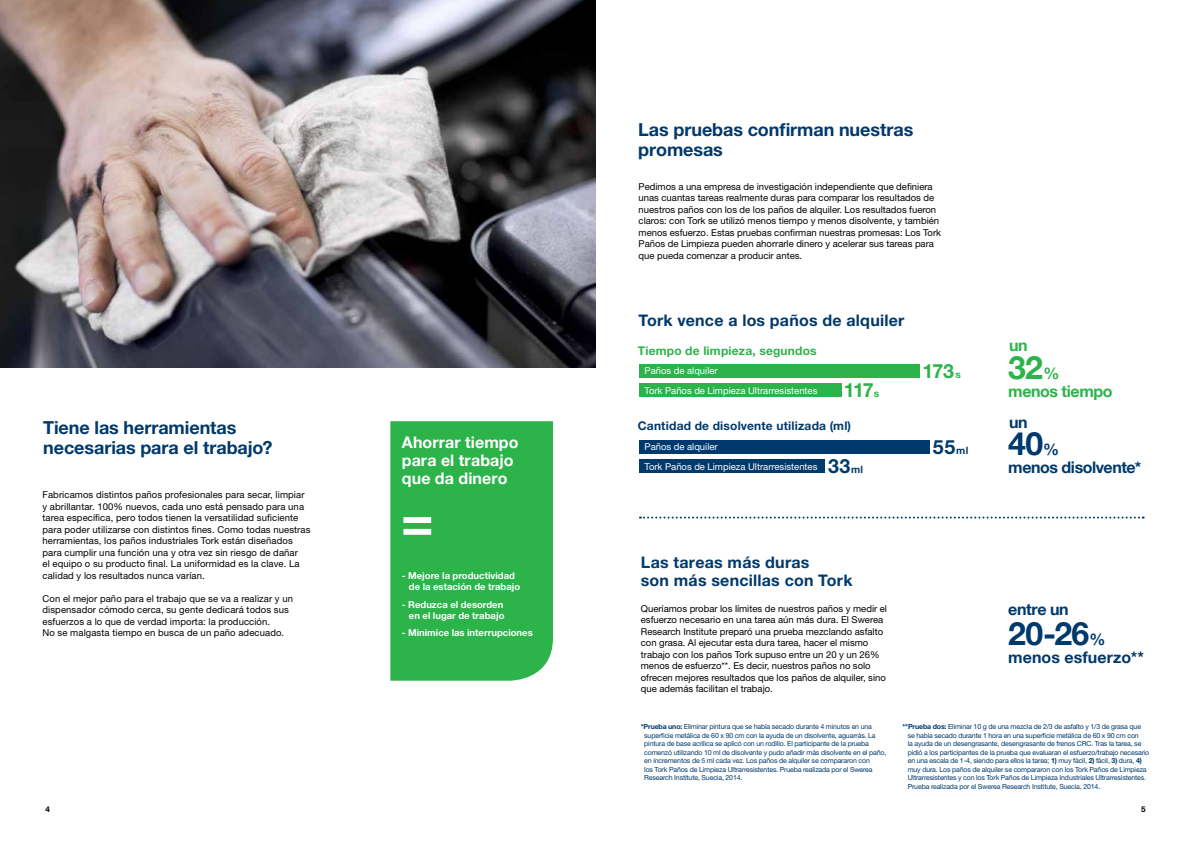
<style>
.page{position:relative;width:1191px;height:842px;background:#fff}
.page>*{position:absolute;margin:0;border:0;box-sizing:border-box;transform-origin:0 0}
.t1{font:700 55px "Helvetica Neue";color:#fff}
.t2{font:700 32px "Helvetica Neue";color:#00396b}
.t3{font:700 32px "Helvetica Neue";color:#2cb34a}
.t4{font:700 19.6px "Helvetica Neue LT Std";letter-spacing:-.06em;color:#2cb34a}
.t5{font:700 19.6px "Helvetica Neue LT Std";color:#00396b}
.t6{font:700 18px/20px "Helvetica Neue LT Std";letter-spacing:-.005em;color:#00396b}
.t7{font:700 16px/18px "Helvetica Neue LT Std";letter-spacing:.015em;color:#00396b}
.t8{font:700 16px/18px "Helvetica Neue";letter-spacing:.005em;color:#fff}
.t9{font:700 16px "Helvetica Neue";letter-spacing:-.025em;color:#00396b}
.t10{font:700 16px "Helvetica Neue";letter-spacing:.005em;color:#00396b}
.t11{font:700 16px "Helvetica Neue";letter-spacing:-.025em;color:#2cb34a}
.t12{font:700 12px "Helvetica Neue LT Std";letter-spacing:.015em;color:#00396b}
.t13{font:700 12px "Helvetica Neue LT Std";letter-spacing:.015em;color:#2cb34a}
.t14{font:9.5px/11.5px "Helvetica Neue LT Std";color:#000}
.t15{font:700 9.5px/11.5px "Helvetica Neue LT Std";color:#fff}
.t16{font:9.5px "Helvetica Neue LT Std";color:#fff}
.t17{font:700 8px "Helvetica Neue LT Std";color:#000}
.t18{font:7px/8.5px "Helvetica Neue LT Std";letter-spacing:-.02em;color:#00396b}
.s1{font-size:10.1px}
.s2{font-size:16px}
.s3{font-weight:700}
</style>
<div class="page">
<div style="left:390px;top:421px;width:163px;height:260px;background:#2cb34a"></div>
<img style="left:0;top:0;width:595px;height:368px">
<div style="left:639px;top:384px;width:202px;height:13px;background:#2cb34a"></div>
<div style="left:639px;top:459px;width:185px;height:14px;background:#00396b"></div>
<div style="left:639px;top:364px;width:280px;height:13px;background:#2cb34a"></div>
<div style="left:639px;top:440px;width:290px;height:14px;background:#00396b"></div>
<svg style="left:640px;top:517px;width:503px;height:2px"></svg>
<h3 class="t6" style="left:638px;top:119px;width:277px">Las pruebas confirman nuestras promesas</h3>
<p class="t14" style="left:638px;top:180px;width:304px">Pedimos a una empresa de investigación independiente que definiera unas cuantas tareas realmente duras para comparar los resultados de nuestros paños con los de los paños de alquiler. Los resultados fueron claros: con Tork se utilizó menos tiempo y menos disolvente, y también menos esfuerzo. Estas pruebas confirman nuestras promesas: Los Tork Paños de Limpieza pueden ahorrarle dinero y acelerar sus tareas para que pueda comenzar a producir antes.</p>
<h3 class="t6" style="left:43px;top:417px;width:231px">Tiene las herramientas necesarias para el trabajo?</h3>
<p class="t14" style="left:43px;top:489px;width:269px">Fabricamos distintos paños profesionales para secar, limpiar y abrillantar. 100% nuevos, cada uno está pensado para una tarea específica, pero todos tienen la versatilidad suficiente para poder utilizarse con distintos fines. Como todas nuestras herramientas, los paños industriales Tork están diseñados para cumplir una función una y otra vez sin riesgo de dañar<br>el equipo o su producto final. La uniformidad es la clave. La calidad y los resultados nunca varían.</p>
<p class="t14" style="left:43px;top:592px;width:252px">Con el mejor paño para el trabajo que se va a realizar y un dispensador cómodo cerca, su gente dedicará todos sus esfuerzos a lo que de verdad importa: la producción.<br>No se malgasta tiempo en busca de un paño adecuado.</p>
<h3 class="t8" style="left:402px;top:434px;width:118px">Ahorrar tiempo para el trabajo que da dinero</h3>
<h1 class="t1" style="left:401px;top:477px;width:34px">=</h1>
<p class="t15" style="left:409px;top:569px;width:113px;text-indent:-7px">- Mejore la productividad de la estación de trabajo</p>
<p class="t15" style="left:402px;top:598px;width:104px;text-align:right">- Reduzca el desorden en el lugar de trabajo</p>
<p class="t15" style="left:402px;top:627px;width:132px">- Minimice las interrupciones</p>
<h3 class="t7" style="left:638px;top:311px;width:267px">Tork vence a los paños de alquiler</h3>
<p class="t13" style="left:638px;top:343px;width:180px">Tiempo de limpieza, segundos</p>
<p class="t16" style="left:644px;top:365px;width:75px">Paños de alquiler</p>
<p class="t16" style="left:644px;top:385px;width:174px">Tork Paños de Limpieza Ultrarresistentes</p>
<h3 class="t4" style="left:843px;top:378px;width:37px">117<span class="s1">s</span></h3>
<p class="t12" style="left:638px;top:418px;width:215px">Cantidad de disolvente utilizada (ml)</p>
<p class="t16" style="left:644px;top:441px;width:75px">Paños de alquiler</p>
<p class="t16" style="left:644px;top:461px;width:174px">Tork Paños de Limpieza Ultrarresistentes</p>
<h3 class="t5" style="left:828px;top:454px;width:37px">33<span class="s1">ml</span></h3>
<h3 class="t4" style="left:922px;top:358px;width:40px">173<span class="s1">s</span></h3>
<h3 class="t5" style="left:933px;top:435px;width:37px">55<span class="s1">ml</span></h3>
<h3 class="t7" style="left:641px;top:553px;width:213px">Las tareas más duras<br>son más sencillas con Tork</h3>
<p class="t14" style="left:641px;top:603px;width:248px">Queríamos probar los límites de nuestros paños y medir el esfuerzo necesario en una tarea aún más dura. El Swerea Research Institute preparó una prueba mezclando asfalto con grasa. Al ejecutar esta dura tarea, hacer el mismo trabajo con los paños Tork supuso entre un 20 y un 26% menos de esfuerzo**. Es decir, nuestros paños no solo ofrecen mejores resultados que los paños de alquiler, sino que además facilitan el trabajo.</p>
<h3 class="t11" style="left:1009px;top:333px;width:20px">un</h3>
<h2 class="t3" style="left:1008px;top:342px;width:53px">32<span class="s2">%</span></h2>
<h3 class="t11" style="left:1008px;top:379px;width:106px">menos tiempo</h3>
<h3 class="t9" style="left:1009px;top:410px;width:20px">un</h3>
<h2 class="t2" style="left:1008px;top:419px;width:52px">40<span class="s2">%</span></h2>
<h3 class="t9" style="left:1008px;top:455px;width:135px">menos disolvente*</h3>
<h3 class="t9" style="left:1008px;top:597px;width:62px">entre un</h3>
<h2 class="t2" style="left:1008px;top:608px;width:99px">20-26<span class="s2">%</span></h2>
<h3 class="t10" style="left:1008px;top:644px;width:137px">menos esfuerzo**</h3>
<p class="t18" style="left:644px;top:722px;width:243px;text-indent:-3px"><span class="s3">*Prueba uno:</span> Eliminar pintura que se había secado durante 4 minutos en una superficie metálica de 60 x 90 cm con la ayuda de un disolvente, aguarrás. La pintura de base acrílica se aplicó con un rodillo. El participante de la prueba comenzó utilizando 10 ml de disolvente y pudo añadir más disolvente en el paño, en incrementos de 5 ml cada vez. Los paños de alquiler se compararon con<br>los Tork Paños de Limpieza Ultrarresistentes. Prueba realizada por el Swerea Research Institute, Suecia, 2014.</p>
<p class="t18" style="left:907px;top:722px;width:243px;text-indent:-5px"><span class="s3">**Prueba dos:</span> Eliminar 10 g de una mezcla de 2/3 de asfalto y 1/3 de grasa que se había secado durante 1 hora en una superficie metálica de 60 x 90 cm con<br>la ayuda de un desengrasante, desengrasante de frenos CRC. Tras la tarea, se pidió a los participantes de la prueba que evaluaran el esfuerzo/trabajo necesario en una escala de 1-4, siendo para ellos la tarea; <span class="s3">1)</span> muy fácil, <span class="s3">2)</span> fácil, <span class="s3">3)</span> dura, <span class="s3">4) </span>muy dura. Los paños de alquiler se compararon con los Tork Paños de Limpieza Ultrarresistentes y con los Tork Paños de Limpieza Industriales Ultrarresistentes.<br>Prueba realizada por el Swerea Research Institute, Suecia, 2014.</p>
<p class="t17" style="left:45px;top:804px;width:6px">4</p>
<p class="t17" style="left:1141px;top:804px;width:6px">5</p>
</div>
